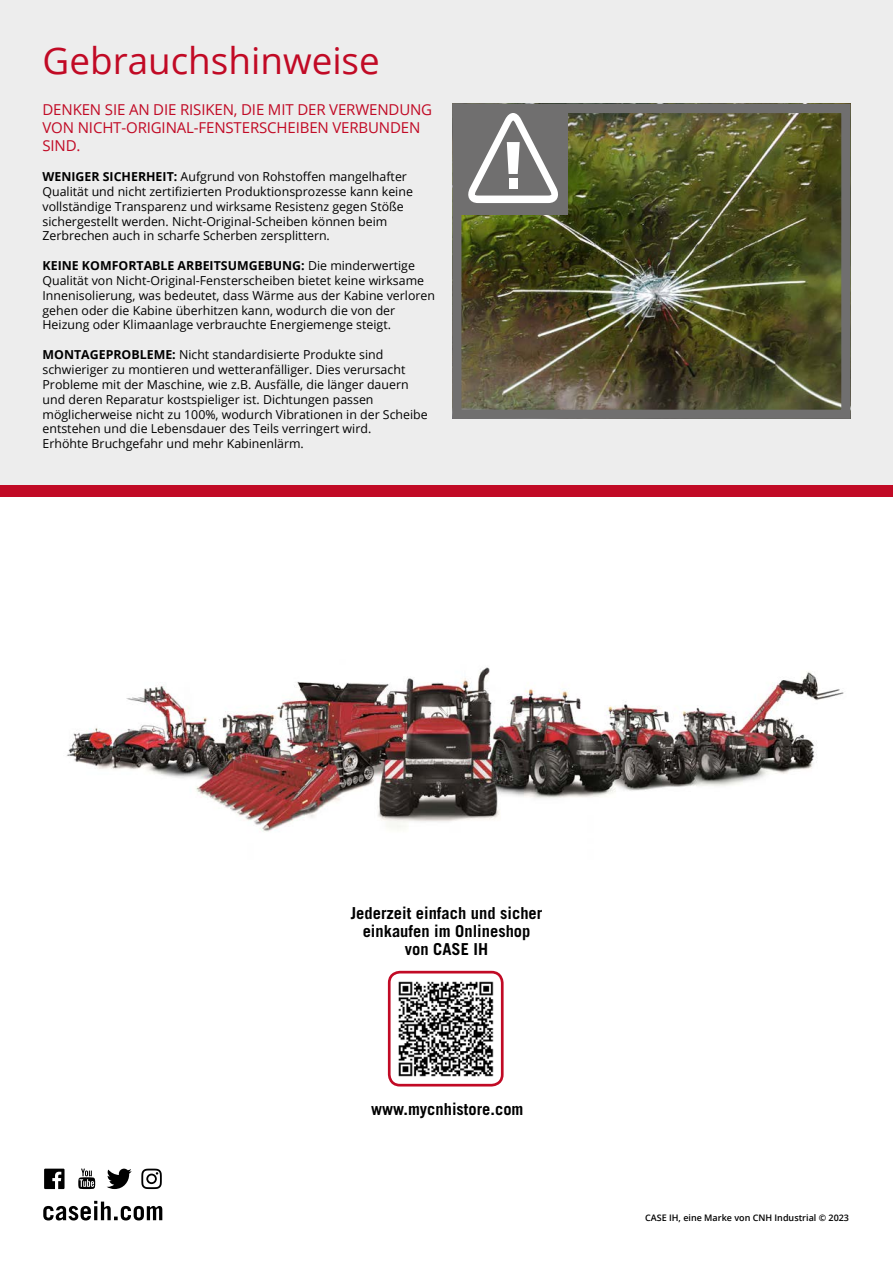
<style>
.page{position:relative;width:893px;height:1263px;background:#fff}
.page>*{position:absolute;margin:0;border:0;box-sizing:border-box;transform-origin:0 0}
.t1{font:36.75px "Open Sans";color:#c10a25}
.t2{font:700 16.5px/18px "Trade Gothic LT Std";color:#000;text-align:center}
.t3{font:15px/18px "Open Sans";letter-spacing:-.01em;color:#c10a25}
.t4{font:12.3px/14.9px "Open Sans";color:#000}
.t5{font:600 9px "Open Sans";color:#000}
.s1{font-weight:700}
</style>
<div class="page">
<div style="left:0;top:0;width:893px;height:491px;background:#ededed"></div>
<img style="left:462px;top:114px;width:378px;height:295px">
<div style="left:452px;top:104px;width:398px;height:315px;border:9px solid #706f6f"></div>
<div style="left:458px;top:104px;width:110px;height:110px;background:#706f6f"></div>
<svg style="left:468px;top:113px;width:90px;height:90px"></svg>
<div style="left:509px;top:178px;width:9px;height:10px;background:#fff"></div>
<div style="left:0;top:485px;width:893px;height:12px;background:#c10a25"></div>
<svg style="left:43px;top:1201px;width:119px;height:19px"></svg>
<svg style="left:78px;top:1168px;width:17px;height:21px"></svg>
<svg style="left:141px;top:1168px;width:21px;height:21px"></svg>
<svg style="left:44px;top:1168px;width:21px;height:21px"></svg>
<svg style="left:107px;top:1168px;width:25px;height:21px"></svg>
<img style="left:67px;top:667px;width:777px;height:165px">
<div style="left:388px;top:971px;width:116px;height:115px;border:3px solid #c10a25;border-radius:11px"></div>
<img style="left:398px;top:981px;width:96px;height:96px">
<h1 class="t1" style="left:43px;top:35px;width:339px">Gebrauchshinweise</h1>
<p class="t3" style="left:43px;top:100px;width:391px">DENKEN SIE AN DIE RISIKEN, DIE MIT DER VERWENDUNG<br>VON NICHT-ORIGINAL-FENSTERSCHEIBEN VERBUNDEN<br>SIND.</p>
<p class="t4" style="left:43px;top:169px;width:372px"><span class="s1">WENIGER SICHERHEIT:</span> Aufgrund von Rohstoffen mangelhafter Qualität und nicht zertifizierten Produktionsprozesse kann keine vollständige Transparenz und wirksame Resistenz gegen Stöße sichergestellt werden. Nicht-Original-Scheiben können beim Zerbrechen auch in scharfe Scherben zersplittern.</p>
<p class="t4" style="left:43px;top:258px;width:394px"><span class="s1">KEINE KOMFORTABLE ARBEITSUMGEBUNG:</span> Die minderwertige Qualität von Nicht-Original-Fensterscheiben bietet keine wirksame Innenisolierung, was bedeutet, dass Wärme aus der Kabine verloren gehen oder die Kabine überhitzen kann, wodurch die von der Heizung oder Klimaanlage verbrauchte Energiemenge steigt.</p>
<p class="t4" style="left:43px;top:347px;width:387px"><span class="s1">MONTAGEPROBLEME:</span> Nicht standardisierte Produkte sind schwieriger zu montieren und wetteranfälliger. Dies verursacht Probleme mit der Maschine, wie z.B. Ausfälle, die länger dauern und deren Reparatur kostspieliger ist. Dichtungen passen möglicherweise nicht zu 100%, wodurch Vibrationen in der Scheibe entstehen und die Lebensdauer des Teils verringert wird.<br>Erhöhte Bruchgefahr und mehr Kabinenlärm.</p>
<h2 class="t2" style="left:351px;top:904px;width:193px">Jederzeit einfach und sicher einkaufen im Onlineshop von CASE IH</h2>
<h2 class="t2" style="left:371px;top:1099px;width:154px">www.mycnhistore.com</h2>
<p class="t5" style="left:645px;top:1211px;width:205px">CASE IH, eine Marke von CNH Industrial © 2023</p>
</div>
